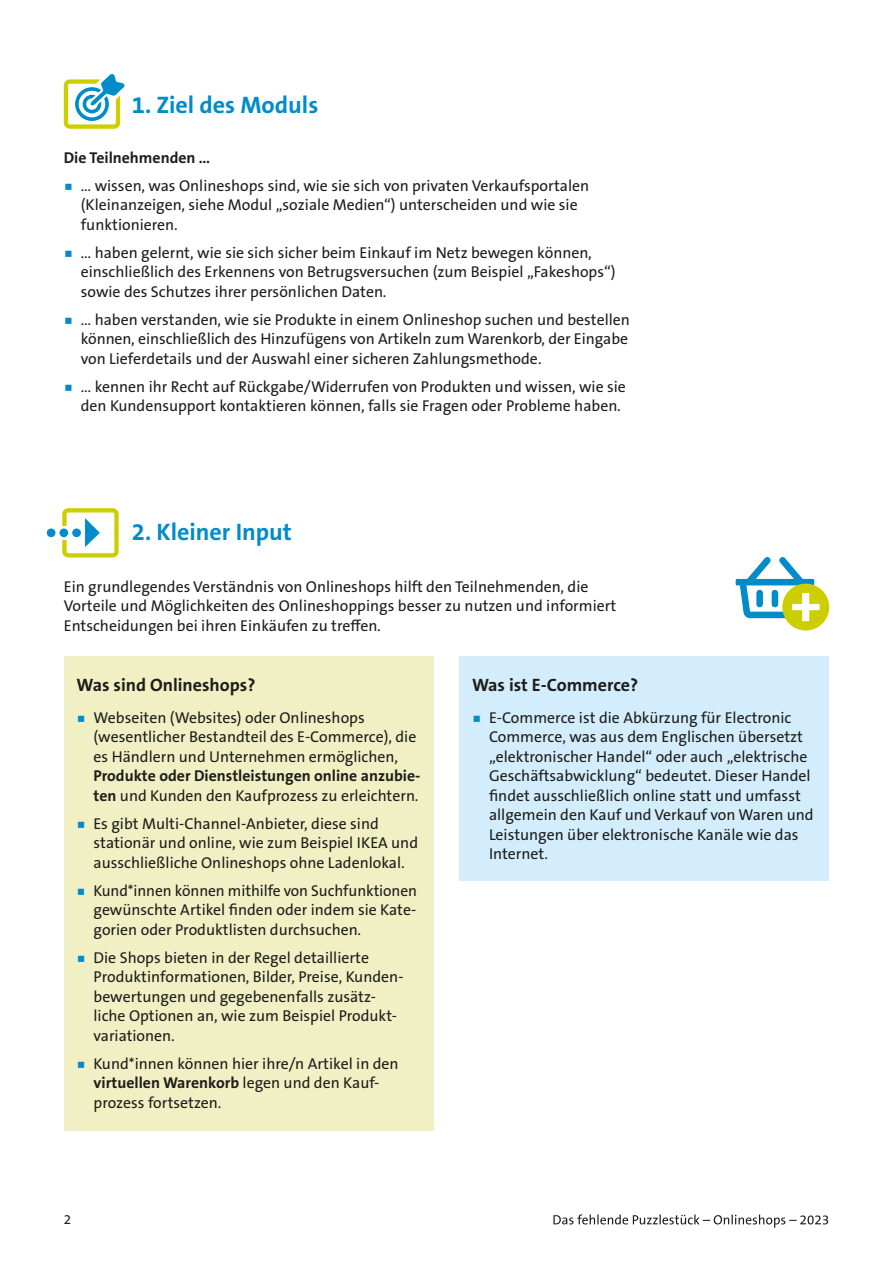
<style>
.page{position:relative;width:893px;height:1263px;background:#fff}
.page>*{position:absolute;margin:0;border:0;box-sizing:border-box;transform-origin:0 0}
.H2_Punkt_1-6{font:700 24px "The Sans B W7";color:#008bcb}
.t1{font:700 18px "The Sans B W7";color:#1d1d1b}
.li{font:15.75px/19.5px "The Sans B W5 Plain";color:#1d1d1b}
.t2{font:700 15.75px "The Sans B W7";color:#1d1d1b}
.t3{font:13.5px "The Sans B W5 Plain";color:#1d1d1b}
.s1{font-family:"Montserrat";font-weight:600;color:#008bcb}
.s2{font-family:"The Sans B W7";font-weight:700}
</style>
<div class="page">
<svg style="left:553px;top:1214px;width:275px;height:14px"></svg>
<div style="left:83px;top:95px;width:18px;height:18px;border:4px solid #008bcb;border-radius:50%"></div>
<div style="left:75px;top:87px;width:34px;height:34px;border:4px solid #008bcb;border-radius:50%"></div>
<div style="left:64px;top:79px;width:56px;height:50px;border:4px solid #cdce00;border-radius:4px"></div>
<svg style="left:87px;top:74px;width:38px;height:36px"></svg>
<div style="left:62px;top:508px;width:57px;height:49px;border:4px solid #cdce00;border-radius:4px"></div>
<div style="left:57px;top:526px;width:13px;height:14px;background:#fff"></div>
<svg style="left:85px;top:518px;width:15px;height:29px"></svg>
<div style="left:47px;top:528px;width:8px;height:9px;background:#008bcb;border-radius:50%"></div>
<div style="left:59px;top:528px;width:9px;height:9px;background:#008bcb;border-radius:50%"></div>
<div style="left:72px;top:528px;width:9px;height:9px;background:#008bcb;border-radius:50%"></div>
<div style="left:64px;top:656px;width:370px;height:475px;background:#f0f0c4"></div>
<div style="left:459px;top:656px;width:370px;height:224px;background:#d4edfc"></div>
<div style="left:784px;top:586px;width:43px;height:42px;background:#cdce00;border-radius:50%"></div>
<div style="left:782px;top:584px;width:47px;height:46px;border:4px solid #cdce00;border-radius:50%"></div>
<svg style="left:736px;top:557px;width:84px;height:64px"></svg>
<h2 class="H2_Punkt_1-6" style="left:132px;top:90px;width:188px">1. Ziel des Moduls</h2>
<p class="t2" style="left:64px;top:147px;width:148px">Die Teilnehmenden ...</p>
<p class="li" style="left:81px;top:176px;width:510px;text-indent:-17px"><span class="s1">■</span> ... wissen, was Onlineshops sind, wie sie sich von privaten Verkaufsportalen (Kleinanzeigen, siehe Modul „soziale Medien“) unterscheiden und wie sie funktionieren.</p>
<p class="li" style="left:81px;top:243px;width:536px;text-indent:-17px"><span class="s1">■</span> ... haben gelernt, wie sie sich sicher beim Einkauf im Netz bewegen können, einschließlich des Erkennens von Betrugsversuchen (zum Beispiel „Fakeshops“) sowie des Schutzes ihrer persönlichen Daten.</p>
<p class="li" style="left:81px;top:310px;width:551px;text-indent:-17px"><span class="s1">■</span> ... haben verstanden, wie sie Produkte in einem Onlineshop suchen und bestellen können, einschließlich des Hinzufügens von Artikeln zum Warenkorb, der Eingabe von Lieferdetails und der Auswahl einer sicheren Zahlungsmethode.</p>
<p class="li" style="left:81px;top:377px;width:547px;text-indent:-17px"><span class="s1">■</span> ... kennen ihr Recht auf Rückgabe/Widerrufen von Produkten und wissen, wie sie den Kundensupport kontaktieren können, falls sie Fragen oder Probleme haben.</p>
<h2 class="H2_Punkt_1-6" style="left:132px;top:517px;width:162px">2. Kleiner Input</h2>
<p class="li" style="left:64px;top:576px;width:554px">Ein grundlegendes Verständnis von Onlineshops hilft den Teilnehmenden, die<br>Vorteile und Möglichkeiten des Onlineshoppings besser zu nutzen und informiert<br>Entscheidungen bei ihren Einkäufen zu treffen.</p>
<h3 class="t1" style="left:77px;top:673px;width:181px">Was sind Onlineshops?</h3>
<p class="li" style="left:94px;top:708px;width:328px;text-indent:-17px"><span class="s1">■</span> Webseiten (Websites) oder Onlineshops (wesentlicher Bestandteil des E-Commerce), die es Händlern und Unternehmen ermöglichen, <span class="s2">Produkte oder Dienstleistungen online anzubie&shy;ten</span> und Kunden den Kaufprozess zu erleichtern.</p>
<p class="li" style="left:94px;top:814px;width:326px;text-indent:-17px"><span class="s1">■</span> Es gibt Multi-Channel-Anbieter, diese sind stationär und online, wie zum Beispiel IKEA und ausschließliche Onlineshops ohne Ladenlokal.</p>
<p class="li" style="left:94px;top:881px;width:325px;text-align:justify;text-indent:-17px"><span class="s1">■</span> Kund*innen können mithilfe von Suchfunktionen gewünschte Artikel finden oder indem sie Kate&shy;gorien oder Produktlisten durchsuchen.</p>
<p class="li" style="left:94px;top:948px;width:310px;text-indent:-17px"><span class="s1">■</span> Die Shops bieten in der Regel detaillierte Produktinformationen, Bilder, Preise, Kunden&shy;bewertungen und gegebenenfalls zusätz&shy;liche Optionen an, wie zum Beispiel Produkt&shy;variationen.</p>
<p class="li" style="left:94px;top:1054px;width:307px;text-indent:-17px"><span class="s1">■</span> Kund*innen können hier ihre/n Artikel in den <span class="s2">virtuellen Warenkorb</span> legen und den Kauf&shy;prozess fortsetzen.</p>
<p class="t3" style="left:64px;top:1211px;width:9px">2</p>
<h3 class="t1" style="left:472px;top:673px;width:168px">Was ist E-Commerce?</h3>
<p class="li" style="left:489px;top:708px;width:326px;text-indent:-17px"><span class="s1">■</span> E-Commerce ist die Abkürzung für Electronic Commerce, was aus dem Englischen übersetzt „elektronischer Handel“ oder auch „elektrische Geschäftsabwicklung“ bedeutet. Dieser Handel findet ausschließlich online statt und umfasst allgemein den Kauf und Verkauf von Waren und Leistungen über elektronische Kanäle wie das Internet.</p>
</div>
